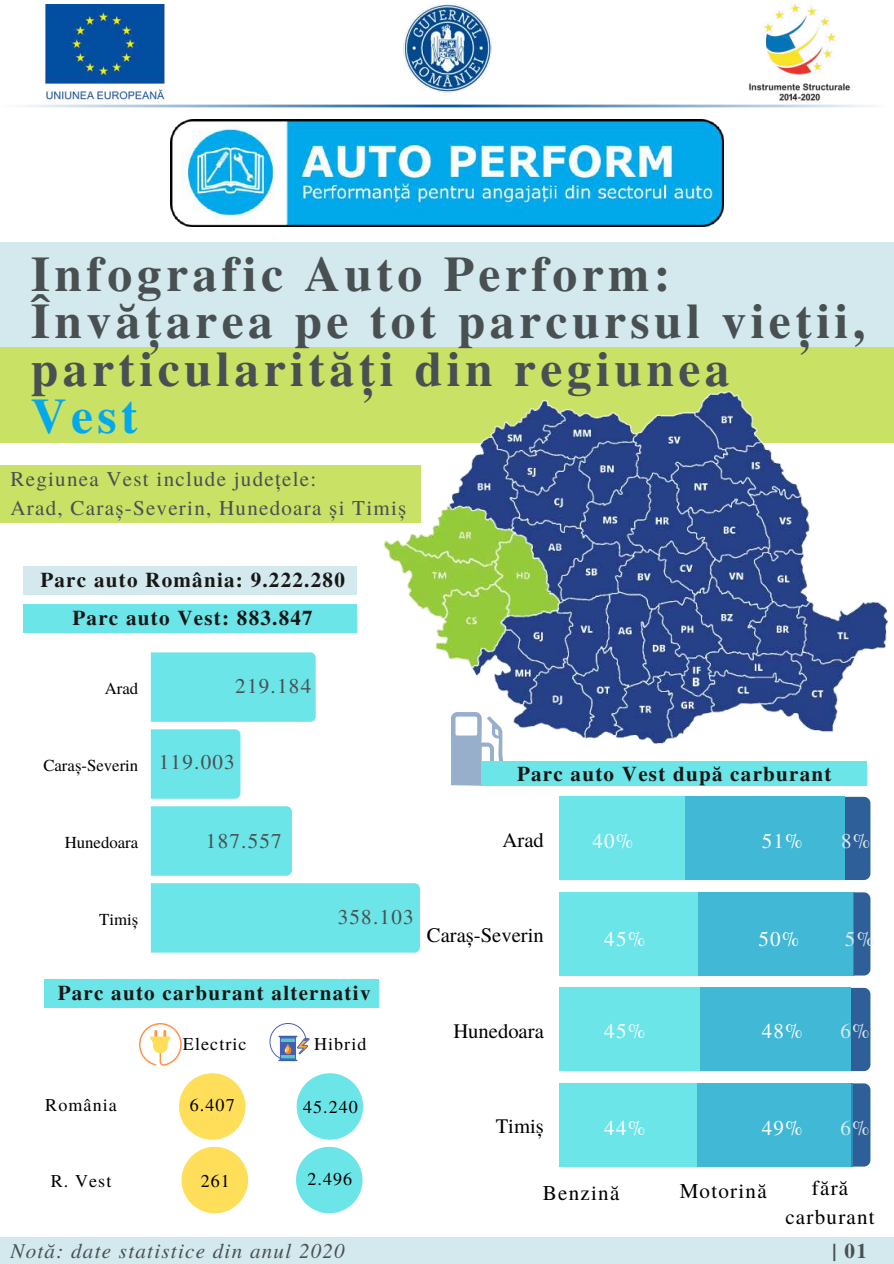
<style>
.page{position:relative;width:894px;height:1264px;background:#fff}
.page>*{position:absolute;margin:0;border:0;box-sizing:border-box;transform-origin:0 0}
.t1{font:700 49.5px/47.2px "Te X Gyre Termes";letter-spacing:.09em;color:#495052}
.t2{font:700 49.5px "Te X Gyre Termes";color:#04a9eb}
.t3{font:700 21px "Te X Gyre Termes";letter-spacing:.06em;color:#171717}
.t4{font:21px/29.2px "Te X Gyre Termes";letter-spacing:.06em;color:#495052}
.t5{font:21px/29.2px "Te X Gyre Termes";letter-spacing:.06em;color:#000;text-align:center}
.t6{font:italic 21px "Te X Gyre Termes";letter-spacing:.06em;color:#495052}
.t7{font:21px "Te X Gyre Termes";letter-spacing:.06em;color:#fff}
.t8{font:21px "Te X Gyre Termes";color:#d3e9ee}
.t9{font:700 21px "Te X Gyre Termes";color:#495052}
.t10{font:20.55px "Te X Gyre Termes";color:#000}
.t11{font:18px "Te X Gyre Termes";letter-spacing:.06em;color:#000}
.t12{font:16.8px "Te X Gyre Termes";color:#000}
.s1{font-size:20.55px}
</style>
<div class="page">
<div style="left:0;top:242px;width:893px;height:196px;background:#d3e9ee"></div>
<img style="left:23px;top:5px;width:853px;height:103px">
<img style="left:171px;top:119px;width:551px;height:107px">
<div style="left:0;top:348px;width:893px;height:94px;background:#c9e265"></div>
<div style="left:0;top:1237px;width:893px;height:26px;background:#d3e9ee"></div>
<div style="left:0;top:465px;width:420px;height:58px;background:#c9e265"></div>
<div style="left:23px;top:566px;width:333px;height:28px;background:#d3e9ee"></div>
<div style="left:23px;top:604px;width:333px;height:28px;background:#6ce5e8"></div>
<svg style="left:451px;top:760px;width:52px;height:26px"></svg>
<div style="left:844px;top:796px;width:26px;height:84px;background:#2f5f98"></div>
<svg style="left:853px;top:892px;width:17px;height:83px"></svg>
<svg style="left:850px;top:987px;width:20px;height:84px;background:#33669c"></svg>
<svg style="left:852px;top:1083px;width:18px;height:83px"></svg>
<div style="left:559px;top:796px;width:285px;height:84px;background:#41b8d5"></div>
<div style="left:559px;top:892px;width:293px;height:83px;background:#41b8d5"></div>
<div style="left:559px;top:987px;width:291px;height:84px;background:#41b8d5"></div>
<div style="left:559px;top:1083px;width:291px;height:83px;background:#41b8d5"></div>
<div style="left:559px;top:796px;width:125px;height:84px;background:#6ce5e8"></div>
<div style="left:559px;top:892px;width:138px;height:83px;background:#6ce5e8"></div>
<div style="left:559px;top:987px;width:141px;height:84px;background:#6ce5e8"></div>
<div style="left:559px;top:1083px;width:138px;height:83px;background:#6ce5e8"></div>
<div style="left:151px;top:652px;width:164px;height:69px;background:#6ce5e8"></div>
<div style="left:151px;top:729px;width:89px;height:69px;background:#6ce5e8"></div>
<div style="left:151px;top:806px;width:141px;height:69px;background:#6ce5e8"></div>
<div style="left:151px;top:883px;width:269px;height:69px;background:#6ce5e8"></div>
<div style="left:481px;top:761px;width:385px;height:25px;background:#6ce5e8"></div>
<svg style="left:269px;top:1023px;width:40px;height:38px"></svg>
<svg style="left:139px;top:1023px;width:43px;height:42px"></svg>
<svg style="left:179px;top:1073px;width:66px;height:66px"></svg>
<svg style="left:296px;top:1073px;width:67px;height:66px"></svg>
<svg style="left:181px;top:1146px;width:67px;height:67px"></svg>
<svg style="left:296px;top:1146px;width:66px;height:67px"></svg>
<div style="left:45px;top:979px;width:333px;height:28px;background:#6ce5e8"></div>
<img style="left:374px;top:391px;width:519px;height:369px">
<h1 class="t1" style="left:31px;top:248px;width:835px">Infografic Auto Perform:<br>Învățarea pe tot parcursul vieții, particularități din regiunea</h1>
<h1 class="t2" style="left:31px;top:377px;width:108px">Vest</h1>
<p class="t4" style="left:10px;top:463px;width:397px">Regiunea Vest include județele:<br>Arad, Caraș-Severin, Hunedoara și Timiș</p>
<p class="t3" style="left:40px;top:563px;width:306px">Parc auto România: 9.222.280</p>
<p class="t3" style="left:72px;top:601px;width:242px">Parc auto Vest: 883.847</p>
<p class="t12" style="left:105px;top:676px;width:35px">Arad</p>
<p class="t4" style="left:235px;top:670px;width:77px">219.184</p>
<p class="t12" style="left:43px;top:753px;width:96px">Caraș-Severin</p>
<p class="t4" style="left:159px;top:745px;width:77px">119.003</p>
<p class="t3" style="left:517px;top:757px;width:316px">Parc auto Vest după carburant</p>
<p class="t12" style="left:65px;top:829px;width:75px">Hunedoara</p>
<p class="t4" style="left:206px;top:825px;width:77px">187.557</p>
<p class="t10" style="left:502px;top:824px;width:43px">Arad</p>
<p class="t7" style="left:592px;top:826px;width:43px">40%</p>
<p class="t7" style="left:761px;top:826px;width:43px">51%</p>
<p class="t8" style="left:840px;top:826px;width:31px">8%</p>
<p class="t12" style="left:99px;top:906px;width:41px">Timiș</p>
<p class="t4" style="left:337px;top:901px;width:77px">358.103</p>
<p class="t3" style="left:58px;top:976px;width:314px">Parc auto carburant alternativ</p>
<p class="t11" style="left:183px;top:1030px;width:65px">Electric</p>
<p class="t11" style="left:314px;top:1030px;width:54px">Hibrid</p>
<p class="t10" style="left:427px;top:920px;width:118px">Caraș-Severin</p>
<p class="t10" style="left:453px;top:1015px;width:92px">Hunedoara</p>
<p class="t7" style="left:604px;top:923px;width:43px">45%</p>
<p class="t7" style="left:604px;top:1015px;width:43px">45%</p>
<p class="t7" style="left:758px;top:923px;width:43px">50%</p>
<p class="t7" style="left:761px;top:1015px;width:43px">48%</p>
<p class="t8" style="left:844px;top:923px;width:31px">5%</p>
<p class="t8" style="left:840px;top:1015px;width:31px">6%</p>
<p class="t11" style="left:45px;top:1092px;width:73px">România</p>
<p class="t11" style="left:51px;top:1167px;width:62px">R. Vest</p>
<p class="t11" style="left:190px;top:1092px;width:46px">6.407</p>
<p class="t11" style="left:303px;top:1094px;width:56px">45.240</p>
<p class="t11" style="left:201px;top:1167px;width:31px">261</p>
<p class="t11" style="left:307px;top:1165px;width:46px">2.496</p>
<p class="t6" style="left:10px;top:1235px;width:336px">Notă: date statistice din anul 2020</p>
<p class="t10" style="left:495px;top:1111px;width:50px">Timiș</p>
<p class="t7" style="left:604px;top:1113px;width:43px">44%</p>
<p class="t7" style="left:761px;top:1113px;width:43px">49%</p>
<p class="t8" style="left:840px;top:1113px;width:31px">6%</p>
<p class="t5" style="left:542px;top:1176px;width:78px">Benzină</p>
<p class="t5" style="left:785px;top:1171px;width:91px">fără carburant</p>
<p class="t10" style="left:545px;top:1175px;width:29px">0%</p>
<p class="t10" style="left:695px;top:1175px;width:39px">50%</p>
<p class="t5" style="left:679px;top:1175px;width:133px">Motorină <span class="s1">75%</span></p>
<p class="t9" style="left:832px;top:1234px;width:36px">| 01</p>
</div>
